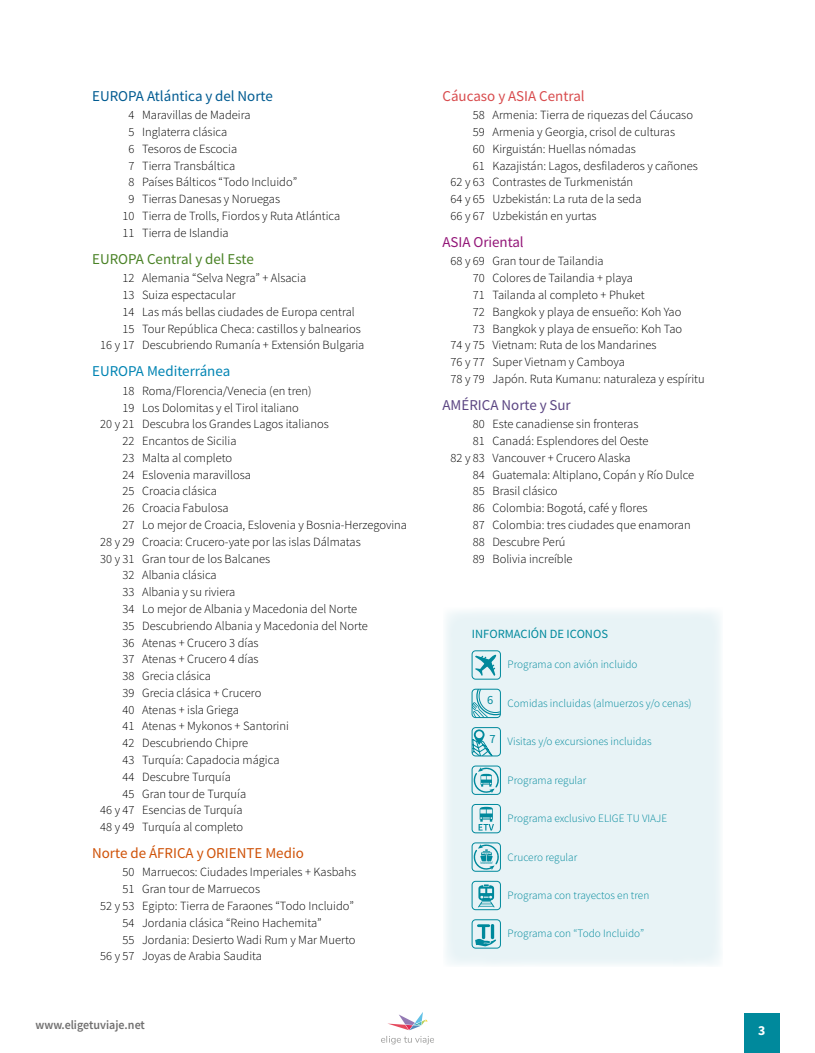
<style>
.page{position:relative;width:815px;height:1053px;background:#fff}
.page>*{position:absolute;margin:0;border:0;box-sizing:border-box;transform-origin:0 0}
.t1{font:15px "Source Sans Variable";letter-spacing:.02em;color:#cf5208}
.t2{font:15px "Source Sans Variable";letter-spacing:.015em;color:#005b91}
.t3{font:15px "Source Sans Variable";letter-spacing:.015em;color:#4a8226}
.t4{font:15px "Source Sans Variable";letter-spacing:.02em;color:#d84b4d}
.t5{font:15px "Source Sans Variable";letter-spacing:.02em;color:#0084b3}
.t6{font:15px "Source Sans Variable";letter-spacing:.02em;color:#5c4683}
.t7{font:15px "Source Sans Variable";letter-spacing:.02em;color:#931678}
.t8{font:13.75px "Source Sans Variable";color:#fff}
.t9{font:12.5px "Source Sans Variable";letter-spacing:.005em;color:#000}
.t10{font:12.5px "Source Sans Variable";letter-spacing:.04em;color:#706f6f;scale:.96 1}
.t11{font:12.5px "Source Sans Variable";letter-spacing:.015em;color:#00899c}
.t12{font:11.25px "Source Sans Variable";letter-spacing:.005em;color:#00899c}
</style>
<div class="page">
<div style="left:744px;top:1013px;width:36px;height:39px;background:#00899c"></div>
<svg style="left:381px;top:1012px;width:53px;height:32px"></svg>
<div style="left:444px;top:607px;width:279px;height:359px;background:#e8f3f6"></div>
<div style="left:472px;top:804px;width:29px;height:28px;border:1px solid #00899c;border-radius:4px"></div>
<svg style="left:479px;top:806px;width:15px;height:24px"></svg>
<div style="left:472px;top:765px;width:29px;height:29px;border:1px solid #00899c;border-radius:4px"></div>
<svg style="left:473px;top:766px;width:26px;height:28px"></svg>
<div style="left:472px;top:650px;width:29px;height:29px;border:1px solid #00899c;border-radius:4px"></div>
<svg style="left:475px;top:654px;width:22px;height:22px"></svg>
<svg style="left:472px;top:689px;width:28px;height:28px"></svg>
<div style="left:472px;top:689px;width:29px;height:28px;border:1px solid #00899c;border-radius:4px"></div>
<svg style="left:472px;top:729px;width:20px;height:27px"></svg>
<div style="left:472px;top:727px;width:29px;height:29px;border:1px solid #00899c;border-radius:4px"></div>
<div style="left:472px;top:881px;width:29px;height:28px;border:1px solid #00899c;border-radius:4px"></div>
<svg style="left:478px;top:884px;width:17px;height:23px"></svg>
<div style="left:472px;top:842px;width:29px;height:29px;border:1px solid #00899c;border-radius:4px"></div>
<svg style="left:473px;top:843px;width:26px;height:28px"></svg>
<hr style="left:491px;top:923px;width:3px;height:16px;background:#00899c;border-radius:2px">
<div style="left:472px;top:919px;width:29px;height:29px;border:1px solid #00899c;border-radius:4px"></div>
<svg style="left:475px;top:924px;width:21px;height:22px"></svg>
<p class="t2" style="left:92px;top:87px;width:182px">EUROPA Atlántica y del Norte</p>
<p class="t9" style="left:129px;top:108px;width:123px">4 Maravillas de Madeira</p>
<p class="t9" style="left:129px;top:124px;width:100px">5 Inglaterra clásica</p>
<p class="t9" style="left:129px;top:141px;width:110px">6 Tesoros de Escocia</p>
<p class="t9" style="left:129px;top:158px;width:108px">7 Tierra Transbáltica</p>
<p class="t9" style="left:129px;top:175px;width:170px">8 Países Bálticos “Todo Incluido”</p>
<p class="t9" style="left:129px;top:191px;width:153px">9 Tierras Danesas y Noruegas</p>
<p class="t9" style="left:123px;top:208px;width:219px">10 Tierra de Trolls, Fiordos y Ruta Atlántica</p>
<p class="t9" style="left:123px;top:225px;width:108px">11 Tierra de Islandia</p>
<p class="t3" style="left:92px;top:249px;width:163px">EUROPA Central y del Este</p>
<p class="t9" style="left:123px;top:270px;width:185px">12 Alemania “Selva Negra” + Alsacia</p>
<p class="t9" style="left:123px;top:287px;width:115px">13 Suiza espectacular</p>
<p class="t9" style="left:123px;top:304px;width:234px">14 Las más bellas ciudades de Europa central</p>
<p class="t9" style="left:123px;top:321px;width:240px">15 Tour República Checa: castillos y balnearios</p>
<p class="t9" style="left:100px;top:337px;width:265px">16 y 17 Descubriendo Rumanía + Extensión Bulgaria</p>
<p class="t5" style="left:92px;top:362px;width:139px">EUROPA Mediterránea</p>
<p class="t9" style="left:123px;top:383px;width:190px">18 Roma/Florencia/Venecia (en tren)</p>
<p class="t9" style="left:123px;top:400px;width:178px">19 Los Dolomitas y el Tirol italiano</p>
<p class="t9" style="left:100px;top:416px;width:230px">20 y 21 Descubra los Grandes Lagos italianos</p>
<p class="t9" style="left:123px;top:433px;width:115px">22 Encantos de Sicilia</p>
<p class="t9" style="left:123px;top:450px;width:111px">23 Malta al completo</p>
<p class="t9" style="left:123px;top:467px;width:130px">24 Eslovenia maravillosa</p>
<p class="t9" style="left:123px;top:483px;width:96px">25 Croacia clásica</p>
<p class="t9" style="left:123px;top:500px;width:107px">26 Croacia Fabulosa</p>
<p class="t9" style="left:123px;top:517px;width:286px">27 Lo mejor de Croacia, Eslovenia y Bosnia-Herzegovina</p>
<p class="t9" style="left:100px;top:534px;width:262px">28 y 29 Croacia: Crucero-yate por las islas Dálmatas</p>
<p class="t9" style="left:100px;top:551px;width:171px">30 y 31 Gran tour de los Balcanes</p>
<p class="t9" style="left:123px;top:567px;width:95px">32 Albania clásica</p>
<p class="t9" style="left:123px;top:584px;width:114px">33 Albania y su riviera</p>
<p class="t9" style="left:123px;top:601px;width:236px">34 Lo mejor de Albania y Macedonia del Norte</p>
<p class="t9" style="left:123px;top:618px;width:247px">35 Descubriendo Albania y Macedonia del Norte</p>
<p class="t9" style="left:123px;top:634px;width:137px">36 Atenas + Crucero 3 días</p>
<p class="t9" style="left:123px;top:651px;width:137px">37 Atenas + Crucero 4 días</p>
<p class="t9" style="left:123px;top:668px;width:90px">38 Grecia clásica</p>
<p class="t9" style="left:123px;top:685px;width:140px">39 Grecia clásica + Crucero</p>
<p class="t9" style="left:123px;top:702px;width:118px">40 Atenas + isla Griega</p>
<p class="t9" style="left:123px;top:718px;width:168px">41 Atenas + Mykonos + Santorini</p>
<p class="t9" style="left:123px;top:735px;width:127px">42 Descubriendo Chipre</p>
<p class="t9" style="left:123px;top:752px;width:158px">43 Turquía: Capadocia mágica</p>
<p class="t9" style="left:123px;top:769px;width:110px">44 Descubre Turquía</p>
<p class="t9" style="left:123px;top:785px;width:125px">45 Gran tour de Turquía</p>
<p class="t9" style="left:100px;top:802px;width:144px">46 y 47 Esencias de Turquía</p>
<p class="t9" style="left:100px;top:819px;width:144px">48 y 49 Turquía al completo</p>
<p class="t1" style="left:92px;top:843px;width:213px">Norte de ÁFRICA y ORIENTE Medio</p>
<p class="t9" style="left:123px;top:864px;width:235px">50 Marruecos: Ciudades Imperiales + Kasbahs</p>
<p class="t9" style="left:123px;top:881px;width:139px">51 Gran tour de Marruecos</p>
<p class="t9" style="left:100px;top:898px;width:255px">52 y 53 Egipto: Tierra de Faraones “Todo Incluido”</p>
<p class="t9" style="left:123px;top:915px;width:200px">54 Jordania clásica “Reino Hachemita”</p>
<p class="t9" style="left:123px;top:931px;width:234px">55 Jordania: Desierto Wadi Rum y Mar Muerto</p>
<p class="t9" style="left:100px;top:948px;width:163px">56 y 57 Joyas de Arabia Saudita</p>
<p class="t4" style="left:442px;top:87px;width:143px">Cáucaso y ASIA Central</p>
<p class="t9" style="left:473px;top:108px;width:222px">58 Armenia: Tierra de riquezas del Cáucaso</p>
<p class="t9" style="left:473px;top:124px;width:204px">59 Armenia y Georgia, crisol de culturas</p>
<p class="t9" style="left:473px;top:141px;width:164px">60 Kirguistán: Huellas nómadas</p>
<p class="t9" style="left:473px;top:158px;width:226px">61 Kazajistán: Lagos, desfiladeros y cañones</p>
<p class="t9" style="left:451px;top:175px;width:184px">62 y 63 Contrastes de Turkmenistán</p>
<p class="t9" style="left:451px;top:191px;width:192px">64 y 65 Uzbekistán: La ruta de la seda</p>
<p class="t9" style="left:451px;top:208px;width:147px">66 y 67 Uzbekistán en yurtas</p>
<p class="t7" style="left:442px;top:233px;width:82px">ASIA Oriental</p>
<p class="t9" style="left:451px;top:254px;width:155px">68 y 69 Gran tour de Tailandia</p>
<p class="t9" style="left:473px;top:270px;width:161px">70 Colores de Tailandia + playa</p>
<p class="t9" style="left:473px;top:287px;width:173px">71 Tailanda al completo + Phuket</p>
<p class="t9" style="left:473px;top:304px;width:210px">72 Bangkok y playa de ensueño: Koh Yao</p>
<p class="t9" style="left:473px;top:321px;width:211px">73 Bangkok y playa de ensueño: Koh Tao</p>
<p class="t9" style="left:451px;top:337px;width:207px">74 y 75 Vietnam: Ruta de los Mandarines</p>
<p class="t9" style="left:451px;top:354px;width:176px">76 y 77 Super Vietnam y Camboya</p>
<p class="t9" style="left:451px;top:371px;width:256px">78 y 79 Japón. Ruta Kumanu: naturaleza y espíritu</p>
<p class="t6" style="left:442px;top:395px;width:129px">AMÉRICA Norte y Sur</p>
<p class="t9" style="left:473px;top:416px;width:167px">80 Este canadiense sin fronteras</p>
<p class="t9" style="left:473px;top:433px;width:177px">81 Canadá: Esplendores del Oeste</p>
<p class="t9" style="left:451px;top:450px;width:182px">82 y 83 Vancouver + Crucero Alaska</p>
<p class="t9" style="left:473px;top:467px;width:223px">84 Guatemala: Altiplano, Copán y Río Dulce</p>
<p class="t9" style="left:473px;top:483px;width:86px">85 Brasil clásico</p>
<p class="t9" style="left:473px;top:500px;width:176px">86 Colombia: Bogotá, café y flores</p>
<p class="t9" style="left:473px;top:517px;width:219px">87 Colombia: tres ciudades que enamoran</p>
<p class="t9" style="left:473px;top:534px;width:94px">88 Descubre Perú</p>
<p class="t9" style="left:473px;top:551px;width:101px">89 Bolivia increíble</p>
<p class="t11" style="left:472px;top:626px;width:137px">INFORMACIÓN DE ICONOS</p>
<p class="t12" style="left:508px;top:657px;width:132px">Programa con avión incluido</p>
<p class="t12" style="left:487px;top:696px;width:206px"><sup>6</sup> Comidas incluidas (almuerzos y/o cenas)</p>
<p class="t12" style="left:489px;top:734px;width:164px"><sup>7</sup> Visitas y/o excursiones incluidas</p>
<p class="t12" style="left:508px;top:773px;width:80px">Programa regular</p>
<p class="t12" style="left:508px;top:811px;width:161px">Programa exclusivo ELIGE TU VIAJE</p>
<p class="t12" style="left:508px;top:849px;width:71px">Crucero regular</p>
<p class="t12" style="left:508px;top:888px;width:143px">Programa con trayectos en tren</p>
<p class="t12" style="left:508px;top:926px;width:138px">Programa con “Todo Incluido”</p>
<p class="t10" style="left:35px;top:1016px;width:115px">www.eligetuviaje.net</p>
<p class="t8" style="left:758px;top:1021px;width:8px">3</p>
</div>
